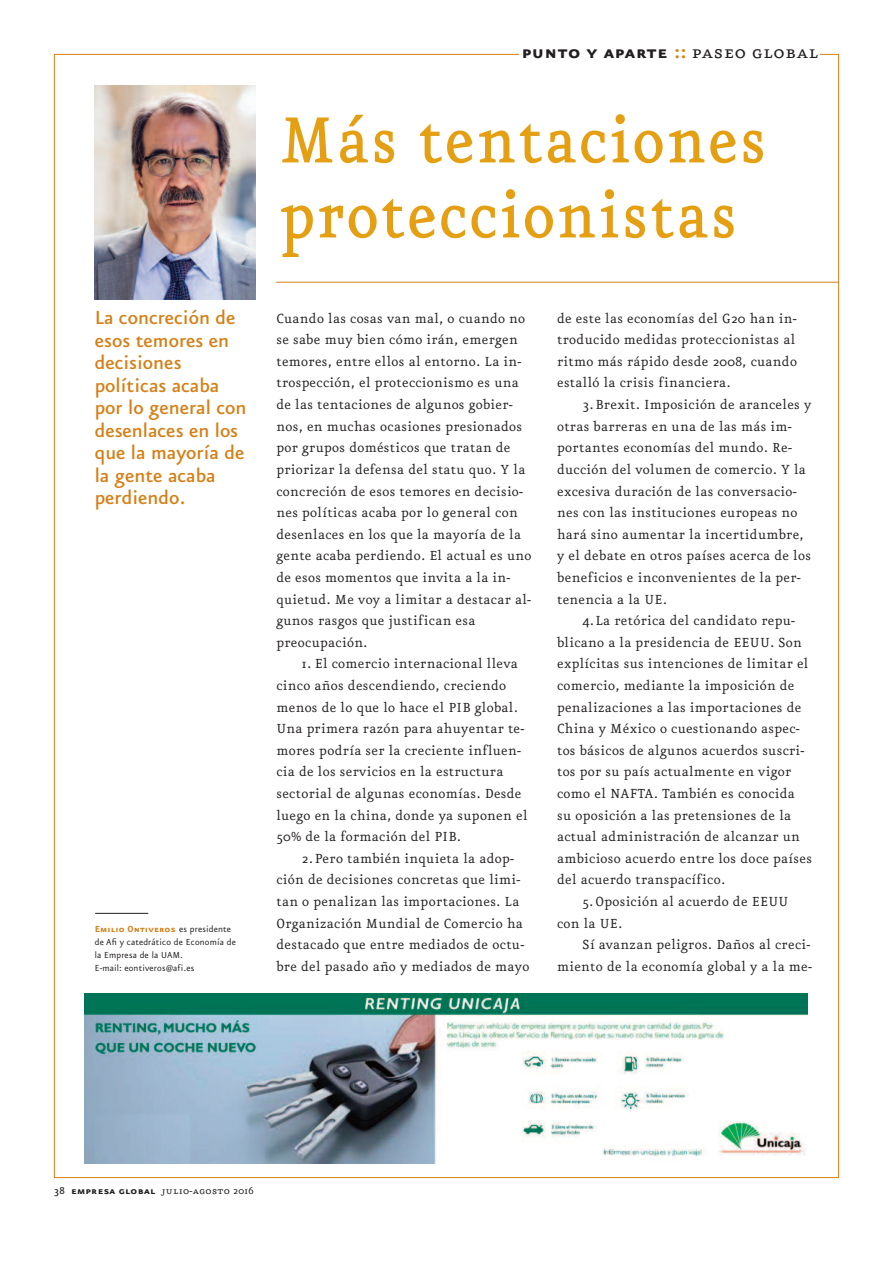
<style>
.page{position:relative;width:893px;height:1263px;background:#fff}
.page>*{position:absolute;margin:0;border:0;box-sizing:border-box;transform-origin:0 0}
.t1{font:500 78px/75px "Eureka";letter-spacing:.03em;color:#e49f13;scale:.9 1}
.t2{font:500 22.5px/22.5px "Eureka Sans";color:#d58018}
.t3{font:21.9px "Eureka Sans Bold Caps";letter-spacing:.025em;color:#231f20}
.t4{font:15.75px/21.6px "Eureka";letter-spacing:.02em;color:#231f20}
.t5{font:12px "Eureka Sans Bold Caps";letter-spacing:.025em;color:#231f20}
.t6{font:10.5px/12.8px "Eureka Sans";letter-spacing:.015em;color:#231f20}
.t7{font:10.5px "Eureka Sans Bold Caps";letter-spacing:.015em;color:#d58018}
.s1{font-family:"Eureka Sans";color:#231f20}
.s2{color:#d58018}
.s3{font-family:"Eureka Small Caps"}
.s4{font-family:"Eureka";font-weight:500}
.s5{font-family:"Eureka"}
</style>
<div class="page">
<img style="left:84px;top:993px;width:724px;height:171px">
<hr style="left:276px;top:282px;width:563px;height:1px;background:#d58018">
<img style="left:95px;top:85px;width:160px;height:215px">
<hr style="left:95px;top:913px;width:53px;height:1px;background:#231f20">
<h2 class="t2" style="left:95px;top:305px;width:153px">La concreción de esos temores en decisiones políticas acaba por lo general con desenlaces en los que la mayoría de la gente acaba perdiendo.</h2>
<p class="t7" style="left:95px;top:924px;width:138px">Emilio Ontiveros <span class="s1">es presidente</span></p>
<p class="t6" style="left:95px;top:936px;width:143px">de Afi y catedrático de Economía de la Empresa de la UAM.<br>E-mail: eontiveros@afi.es</p>
<h3 class="t3" style="left:521px;top:41px;width:298px">punto y aparte <span class="s2">::</span> <span class="s3">paseo global</span></h3>
<h1 class="t1" style="left:279px;top:105px;width:542px">Más tentaciones proteccionistas</h1>
<p class="t4" style="left:276px;top:308px;width:256px">Cuando las cosas van mal, o cuando no se sabe muy bien cómo irán, emergen temores, entre ellos al entorno. La in&shy;trospección, el proteccionismo es una de las tentaciones de algunos gobier&shy;nos, en muchas ocasiones presionados por grupos domésticos que tratan de priorizar la defensa del statu quo. Y la concreción de esos temores en decisio&shy;nes políticas acaba por lo general con desenlaces en los que la mayoría de la gente acaba perdiendo. El actual es uno de esos momentos que invita a la in&shy;quietud. Me voy a limitar a destacar al&shy;gunos rasgos que justifican esa preocupación.</p>
<p class="t4" style="left:276px;top:654px;width:253px;text-indent:26px">1. El comercio internacional lleva cinco años descendiendo, creciendo menos de lo que lo hace el PIB global.<br>Una primera razón para ahuyentar te&shy;mores podría ser la creciente influen&shy;cia de los servicios en la estructura sectorial de algunas economías. Desde luego en la china, donde ya suponen el 50% de la formación del PIB.</p>
<p class="t4" style="left:276px;top:848px;width:255px;text-indent:26px">2.Pero también inquieta la adop&shy;ción de decisiones concretas que limi&shy;tan o penalizan las importaciones. La Organización Mundial de Comercio ha destacado que entre mediados de octu&shy;bre del pasado año y mediados de mayo</p>
<p class="t4" style="left:557px;top:308px;width:241px;text-align:justify">de este las economías del G20 han in&shy;troducido medidas proteccionistas al ritmo más rápido desde 2008, cuando estalló la crisis financiera.</p>
<p class="t4" style="left:557px;top:394px;width:256px;text-indent:26px">3.Brexit. Imposición de aranceles y otras barreras en una de las más im&shy;portantes economías del mundo. Re&shy;ducción del volumen de comercio. Y la excesiva duración de las conversacio&shy;nes con las instituciones europeas no hará sino aumentar la incertidumbre, y el debate en otros países acerca de los beneficios e inconvenientes de la per&shy;tenencia a la UE.</p>
<p class="t4" style="left:583px;top:610px;width:214px">4.La retórica del candidato repu-</p>
<p class="t4" style="left:557px;top:632px;width:246px">blicano a la presidencia de EEUU. Son</p>
<p class="t4" style="left:557px;top:654px;width:253px">explícitas sus intenciones de limitar el</p>
<p class="t4" style="left:557px;top:675px;width:239px">comercio, mediante la imposición de</p>
<p class="t4" style="left:557px;top:697px;width:246px">penalizaciones a las importaciones de</p>
<p class="t4" style="left:557px;top:718px;width:244px">China y México o cuestionando aspec-</p>
<p class="t4" style="left:557px;top:740px;width:249px">tos básicos de algunos acuerdos suscri-</p>
<p class="t4" style="left:557px;top:762px;width:236px">tos por su país actualmente en vigor</p>
<p class="t4" style="left:557px;top:783px;width:239px">como el NAFTA. También es conocida</p>
<p class="t4" style="left:557px;top:805px;width:236px">su oposición a las pretensiones de la</p>
<p class="t4" style="left:557px;top:826px;width:244px">actual administración de alcanzar un</p>
<p class="t4" style="left:557px;top:848px;width:256px">ambicioso acuerdo entre los doce países</p>
<p class="t4" style="left:557px;top:870px;width:170px">del acuerdo transpacífico.</p>
<p class="t4" style="left:583px;top:891px;width:207px">5.Oposición al acuerdo de EEUU</p>
<p class="t4" style="left:557px;top:913px;width:67px">con la UE.</p>
<p class="t4" style="left:583px;top:934px;width:229px">Sí avanzan peligros. Daños al creci-</p>
<p class="t4" style="left:557px;top:956px;width:256px">miento de la economía global y a la me-</p>
<p class="t5" style="left:54px;top:1184px;width:201px"><span class="s4">38</span> empresa global <span class="s3">julio-agosto</span> <span class="s5">2016</span></p>
</div>
